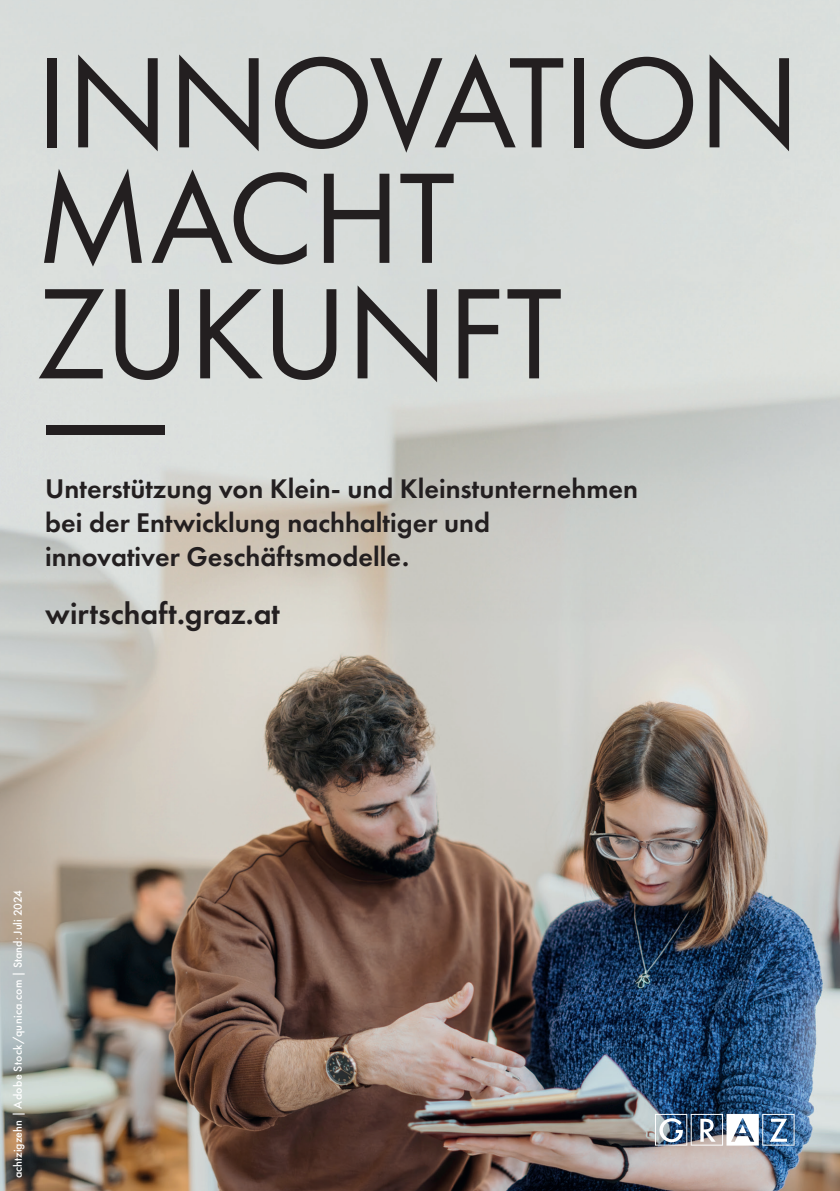
<style>
.page{position:relative;width:840px;height:1191px;background:#fff}
.page>*{position:absolute;margin:0;border:0;box-sizing:border-box;transform-origin:0 0}
.t1{font:133.6px/115.4px "Futura PT";letter-spacing:-.015em;color:#231f20}
.t2{font:600 31.2px "Futura PT";color:#231f20}
.t3{font:600 28px/33.6px "Futura PT";color:#231f20}
.t4{font:500 12px "Futura PT";color:#fff}
</style>
<div class="page">
<img style="left:0;top:0;width:839px;height:1191px">
<div style="left:47px;top:424px;width:118px;height:10px;background:#231f20"></div>
<img style="left:654px;top:1114px;width:140px;height:31px">
<h1 class="t1" style="left:36px;top:44px;width:766px">INNOVATION<br>MACHT<br>ZUKUNFT</h1>
<p class="t3" style="left:45px;top:472px;width:594px">Unterstützung von Klein- und Kleinstunternehmen bei der Entwicklung nachhaltiger und<br>innovativer Geschäftsmodelle.</p>
<p class="t2" style="left:45px;top:593px;width:236px">wirtschaft.graz.at</p>
<p class="t4" style="left:11px;top:1178px;width:290px;rotate:-90deg">achtzigzehn | Adobe Stock/qunica.com | Stand: Juli 2024</p>
</div>
